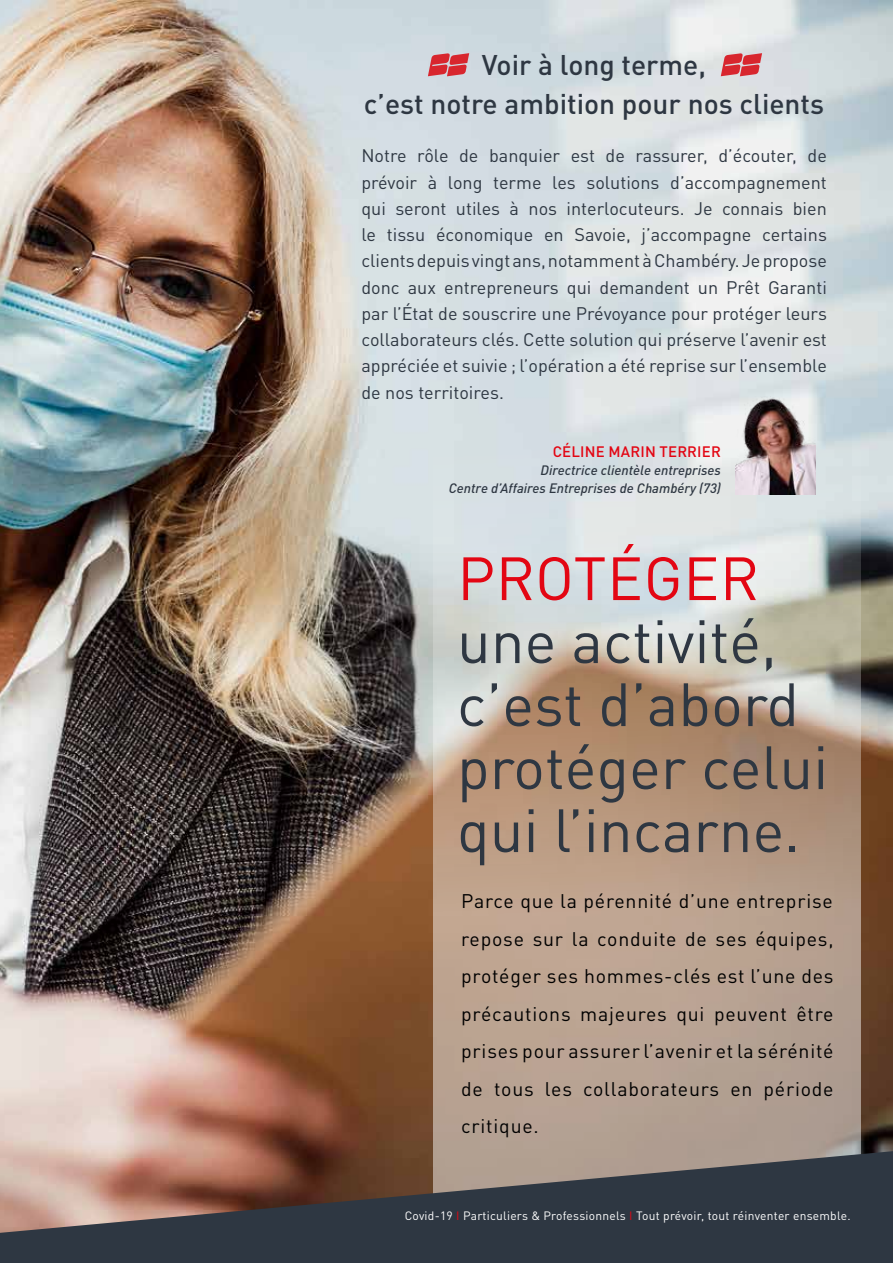
<style>
.page{position:relative;width:893px;height:1263px;background:#fff}
.page>*{position:absolute;margin:0;border:0;box-sizing:border-box;transform-origin:0 0}
.t1{font:60px/63px "DIN Pro";color:#2e3742}
.t2{font:60px "DIN Pro";letter-spacing:.01em;color:#e30613}
.t3{font:500 28.2px/39.3px "DIN Pro";color:#2e3742;text-align:center}
.t4{font:19.5px/37.5px "DIN Pro";letter-spacing:.04em;color:#000;text-align:justify}
.t5{font:18px/26.2px "DIN Pro";color:#2e3742;text-align:justify}
.t6{font:500 15px "DIN Pro";letter-spacing:.01em;color:#e30613}
.t7{font:italic 500 13.5px/18px "DIN Pro";color:#2e3742;text-align:right}
.t8{font:12px "DIN Pro";letter-spacing:.02em;color:#fff}
.s1{color:#e30613}
</style>
<div class="page">
<img style="left:0;top:0;width:893px;height:1151px">
<svg style="left:434px;top:449px;width:427px;height:702px;background:#bfafa1"></svg>
<svg style="left:428px;top:53px;width:41px;height:23px"></svg>
<svg style="left:721px;top:53px;width:41px;height:23px"></svg>
<svg style="left:0;top:1151px;width:893px;height:112px;background:#585052"></svg>
<img style="left:735px;top:396px;width:81px;height:98px">
<h2 class="t3" style="left:364px;top:43px;width:462px">Voir à long terme,<br>c’est notre ambition pour nos clients</h2>
<p class="t5" style="left:361px;top:141px;width:467px">Notre rôle de banquier est de rassurer, d’écouter, de prévoir à long terme les solutions d’accompagnement qui seront utiles à nos interlocuteurs. Je connais bien le tissu économique en Savoie, j’accompagne certains clients depuis vingt ans, notamment à Chambéry. Je propose donc aux entrepreneurs qui demandent un Prêt Garanti par l’État de souscrire une Prévoyance pour protéger leurs collaborateurs clés. Cette solution qui préserve l’avenir est appréciée et suivie ; l’opération a été reprise sur l’ensemble de nos territoires.</p>
<p class="t6" style="left:553px;top:440px;width:170px">CÉLINE MARIN TERRIER</p>
<p class="t7" style="left:449px;top:460px;width:274px">Directrice clientèle entreprises<br>Centre d’Affaires Entreprises de Chambéry (73)</p>
<h1 class="t2" style="left:457px;top:533px;width:303px">PROTÉGER</h1>
<h1 class="t1" style="left:457px;top:606px;width:373px">une activité, c’est d’abord protéger celui qui l’incarne.</h1>
<p class="t4" style="left:461px;top:881px;width:374px">Parce que la pérennité d’une entreprise repose sur la conduite de ses équipes, protéger ses hommes-clés est l’une des précautions majeures qui peuvent être prises pour assurer l’avenir et la sérénité de tous les collaborateurs en période critique.</p>
<p class="t8" style="left:405px;top:1207px;width:447px">Covid-19 <span class="s1">I</span> Particuliers &amp; Professionnels <span class="s1">I</span> Tout prévoir, tout réinventer ensemble.</p>
</div>
